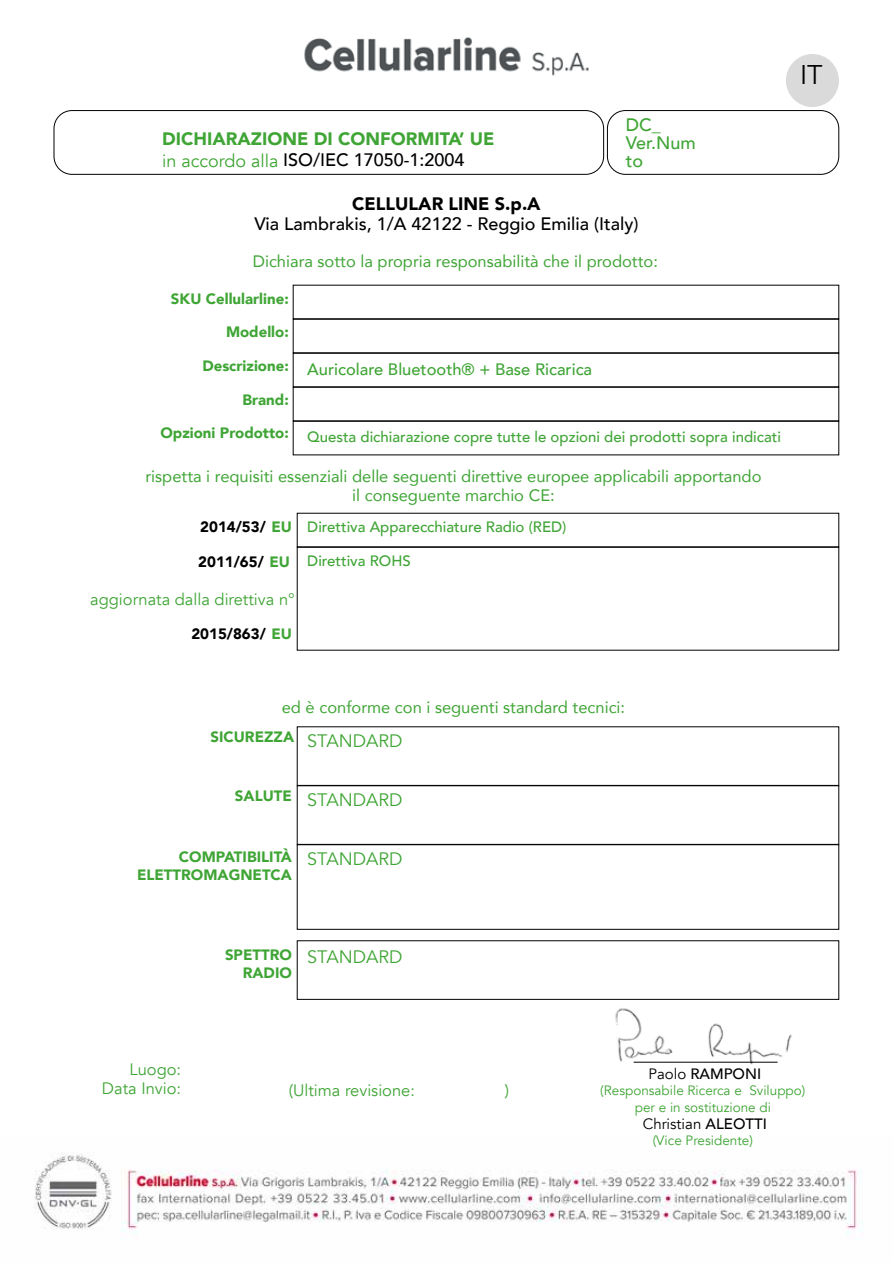
<style>
.page{position:relative;width:893px;height:1263px;background:#fff}
.page>*{position:absolute;margin:0;border:0;box-sizing:border-box;transform-origin:0 0}
.t1{font:27px "Avenir";color:#000}
.t2{font:900 18px/20.7px "Avenir";color:#3fa535}
.t3{font:500 18px "Avenir";color:#000}
.t4{font:18px "Avenir";color:#3fa535}
.t5{font:900 18px "Avenir";color:#000}
.t6{font:500 18px/18px "Avenir";color:#3fa535}
.t7{font:16.5px/19.5px "Avenir";color:#3fa535;text-align:center}
.t8{font:16.5px/19.5px "Avenir";color:#3fa535;text-align:right}
.t9{font:500 16.5px "Avenir";color:#3fa535}
.t10{font:900 15px/18px "Avenir";color:#3fa535;text-align:right}
.t11{font:500 15px "Avenir";color:#3fa535}
.t12{font:900 15px "Avenir";color:#000}
.t13{font:15px "Avenir";color:#000}
.t14{font:500 15px "Avenir";color:#000}
.t15{font:13.5px/16.5px "Avenir";color:#3fa535;text-align:center}
.s1{font-weight:400}
.s2{font-weight:500;color:#000}
.s3{color:#3fa535}
.s4{font-weight:500}
</style>
<div class="page">
<img style="left:53px;top:37px;width:787px;height:92px">
<img style="left:35px;top:1152px;width:827px;height:83px">
<div style="left:786px;top:54px;width:53px;height:53px;background:#dadada;border-radius:50%"></div>
<div style="left:54px;top:110px;width:550px;height:65px;border:1px solid #000;border-radius:18px"></div>
<img style="left:609px;top:999px;width:190px;height:66px">
<div style="left:607px;top:110px;width:232px;height:65px;border:1px solid #000;border-radius:18px"></div>
<div style="left:293px;top:285px;width:546px;height:34px;border:1px solid #000"></div>
<div style="left:293px;top:319px;width:546px;height:34px;border:1px solid #000"></div>
<div style="left:297px;top:547px;width:542px;height:103px;border:1px solid #000"></div>
<div style="left:293px;top:353px;width:546px;height:34px;border:1px solid #000"></div>
<div style="left:297px;top:785px;width:542px;height:59px;border:1px solid #000"></div>
<div style="left:297px;top:844px;width:542px;height:85px;border:1px solid #000"></div>
<div style="left:293px;top:387px;width:546px;height:34px;border:1px solid #000"></div>
<div style="left:293px;top:421px;width:546px;height:34px;border:1px solid #000"></div>
<hr style="left:634px;top:1062px;width:143px;height:1px;background:#000">
<p class="t2" style="left:162px;top:128px;width:334px">DICHIARAZIONE DI CONFORMITA’ UE <span class="s1">in accordo alla</span> <span class="s2">ISO/IEC 17050-1:2004</span></p>
<p class="t6" style="left:626px;top:114px;width:72px">DC_<br>Ver.Num to</p>
<p class="t5" style="left:352px;top:189px;width:190px">CELLULAR LINE S.p.A</p>
<p class="t3" style="left:255px;top:208px;width:385px">Via Lambrakis, 1/A 42122 - Reggio Emilia (Italy)</p>
<p class="t7" style="left:253px;top:251px;width:407px">Dichiara sotto la propria responsabilità che il prodotto:</p>
<p class="t10" style="left:171px;top:289px;width:119px">SKU Cellularline:</p>
<p class="t10" style="left:226px;top:323px;width:64px">Modello:</p>
<p class="t10" style="left:202px;top:356px;width:88px">Descrizione:</p>
<p class="t10" style="left:242px;top:390px;width:48px">Brand:</p>
<p class="t10" style="left:160px;top:424px;width:130px">Opzioni Prodotto:</p>
<p class="t7" style="left:145px;top:466px;width:617px">rispetta i requisiti essenziali delle seguenti direttive europee applicabili apportando il conseguente marchio CE:</p>
<p class="t9" style="left:307px;top:355px;width:286px">Auricolare Bluetooth® + Base Ricarica</p>
<p class="t11" style="left:307px;top:423px;width:475px">Questa dichiarazione copre tutte le opzioni dei prodotti sopra indicati</p>
<p class="t12" style="left:200px;top:514px;width:93px">2014/53/ <span class="s3">EU</span></p>
<p class="t12" style="left:198px;top:549px;width:93px">2011/65/ <span class="s3">EU</span></p>
<p class="t8" style="left:90px;top:589px;width:206px">aggiornata dalla direttiva n°</p>
<p class="t12" style="left:191px;top:621px;width:102px">2015/863/ <span class="s3">EU</span></p>
<p class="t11" style="left:307px;top:513px;width:261px">Direttiva Apparecchiature Radio (RED)</p>
<p class="t11" style="left:307px;top:547px;width:105px">Direttiva ROHS</p>
<h1 class="t1" style="left:800px;top:59px;width:24px">IT</h1>
<p class="t7" style="left:282px;top:697px;width:345px">ed è conforme con i seguenti standard tecnici:</p>
<p class="t10" style="left:210px;top:727px;width:85px">SICUREZZA</p>
<p class="t4" style="left:307px;top:730px;width:97px">STANDARD</p>
<p class="t10" style="left:235px;top:786px;width:58px">SALUTE</p>
<p class="t4" style="left:307px;top:789px;width:97px">STANDARD</p>
<p class="t10" style="left:137px;top:847px;width:156px">COMPATIBILITÀ<br>ELETTROMAGNETCA</p>
<p class="t4" style="left:307px;top:848px;width:97px">STANDARD</p>
<p class="t10" style="left:225px;top:945px;width:68px">SPETTRO<br>RADIO</p>
<p class="t4" style="left:307px;top:946px;width:97px">STANDARD</p>
<p class="t8" style="left:102px;top:1059px;width:81px">Luogo:<br>Data Invio:</p>
<p class="t8" style="left:289px;top:1081px;width:128px">(Ultima revisione:</p>
<p class="t8" style="left:505px;top:1081px;width:6px">)</p>
<p class="t14" style="left:648px;top:1061px;width:114px"><span class="s1">Paolo</span> RAMPONI</p>
<p class="t13" style="left:643px;top:1115px;width:126px">Christian <span class="s4">ALEOTTI</span></p>
<p class="t15" style="left:600px;top:1083px;width:207px">(Responsabile Ricerca e Sviluppo) per e in sostituzione di</p>
<p class="t15" style="left:653px;top:1133px;width:102px">(Vice Presidente)</p>
</div>
